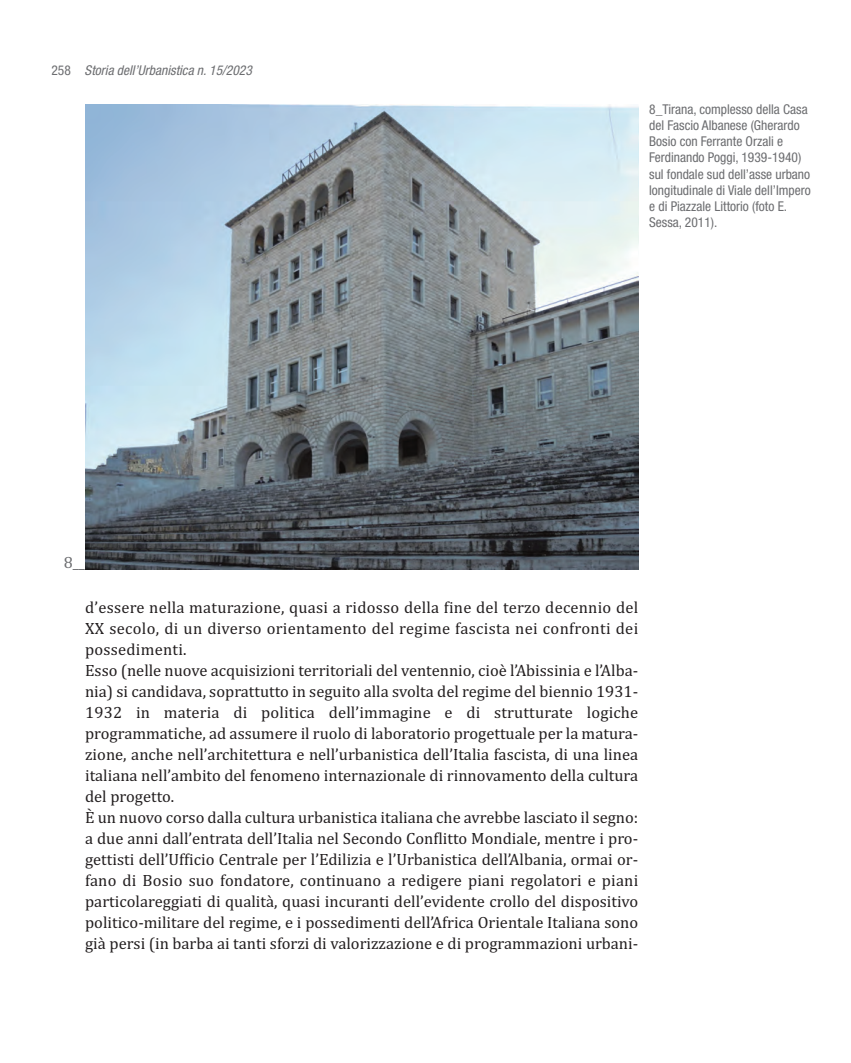
<style>
.page{position:relative;width:851px;height:1063px;background:#fff}
.page>*{position:absolute;margin:0;border:0;box-sizing:border-box;transform-origin:0 0}
.t1{font:16.5px/21px "Cambria";color:#231f20}
.t2{font:16.5px "Cambria";color:#6c6d70}
.t3{font:condensed 13.5px/16.2px "Helvetica Neue LT Std";color:#6c6d70}
.t4{font:italic condensed 13.5px "Helvetica Neue LT Std";color:#6c6d70}
</style>
<div class="page">
<img style="left:85px;top:104px;width:553px;height:466px">
<p class="t3" style="left:51px;top:64px;width:21px">258</p>
<p class="t4" style="left:85px;top:66px;width:169px">Storia dell’Urbanistica n. 15/2023</p>
<p class="t3" style="left:649px;top:102px;width:163px">8_Tirana, complesso della Casa del Fascio Albanese (Gherardo<br>Bosio con Ferrante Orzali e<br>Ferdinando Poggi, 1939-1940) sul fondale sud dell’asse urbano longitudinale di Viale dell’Impero e di Piazzale Littorio (foto E.<br>Sessa, 2011).</p>
<p class="t2" style="left:64px;top:553px;width:23px">8__</p>
<p class="t1" style="left:85px;top:596px;width:554px">d’essere nella maturazione, quasi a ridosso della fine del terzo decennio del XX secolo, di un diverso orientamento del regime fascista nei confronti dei possedimenti.<br>Esso (nelle nuove acquisizioni territoriali del ventennio, cioè l’Abissinia e l’Alba&shy;nia) si candidava, soprattutto in seguito alla svolta del regime del biennio 1931- 1932 in materia di politica dell’immagine e di strutturate logiche programmatiche, ad assumere il ruolo di laboratorio progettuale per la matura&shy;zione, anche nell’architettura e nell’urbanistica dell’Italia fascista, di una linea italiana nell’ambito del fenomeno internazionale di rinnovamento della cultura del progetto.<br>È un nuovo corso dalla cultura urbanistica italiana che avrebbe lasciato il segno: a due anni dall’entrata dell’Italia nel Secondo Conflitto Mondiale, mentre i pro&shy;gettisti dell’Ufficio Centrale per l’Edilizia e l’Urbanistica dell’Albania, ormai or&shy;fano di Bosio suo fondatore, continuano a redigere piani regolatori e piani particolareggiati di qualità, quasi incuranti dell’evidente crollo del dispositivo politico-militare del regime, e i possedimenti dell’Africa Orientale Italiana sono già persi (in barba ai tanti sforzi di valorizzazione e di programmazioni urbani-</p>
</div>
